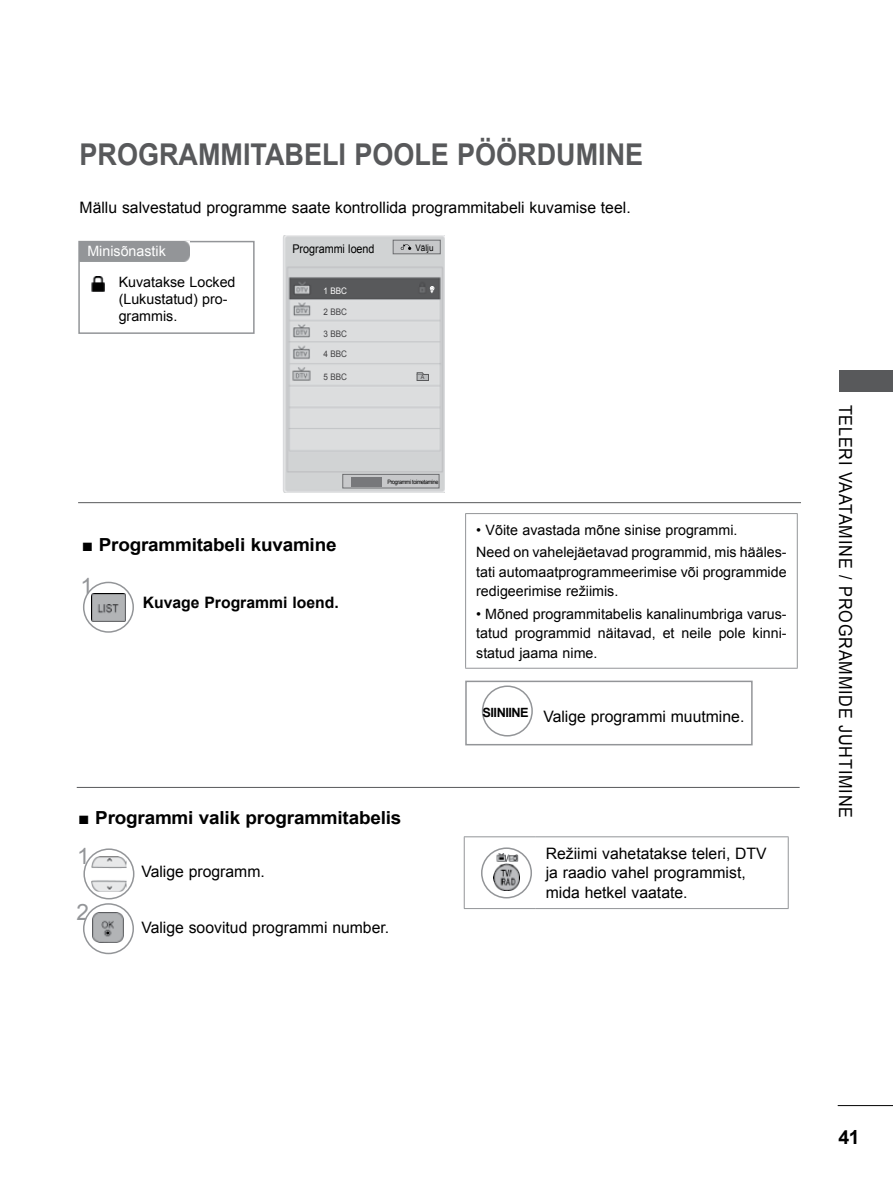
<style>
.page{position:relative;width:893px;height:1191px;background:#fff}
.page>*{position:absolute;margin:0;border:0;box-sizing:border-box;transform-origin:0 0}
.t1{font:700 30px "Arial";color:#58595b;scale:.9 1}
.t2{font:22.5px "Arial";color:#939598}
.t3{font:700 19.5px "Arial";color:#000}
.t4{font:700 18px "Arial";letter-spacing:-.01em;color:#000;scale:1.05 1}
.t5{font:18px "Arial";letter-spacing:.05em;color:#000;scale:.9 1}
.t6{font:15.75px/19.5px "Arial";color:#000}
.t7{font:700 15.75px "Arial";color:#000}
.t8{font:14.25px/19.5px "Arial";color:#000}
.t9{font:14.25px "Arial";color:#fff}
.t10{font:12px "Arial";color:#000;scale:.9 1}
.t11{font:9px/19.5px "Arial";color:#414042;scale:.9 1}
.t12{font:9px "Arial";color:#000;scale:.9 1}
.t13{font:9px "Arial";color:#fff;scale:.9 1}
.t14{font:6px "Arial";letter-spacing:-.06em;color:#000;scale:.9 1}
.t15{font:6px "Arial";color:#414042;scale:.9 1}
.t16{font:4.5px "Arial";color:#fff;scale:.9 1}
.s1{font-weight:400}
</style>
<div class="page">
<hr style="left:838px;top:1105px;width:55px;height:1px;background:#000">
<div style="left:839px;top:370px;width:54px;height:21px;background:#58595b"></div>
<div style="left:78px;top:241px;width:177px;height:93px;border:2px solid #939598"></div>
<div style="left:79px;top:242px;width:110px;height:19px;background:#939598"></div>
<img style="left:91px;top:276px;width:13px;height:16px">
<hr style="left:77px;top:787px;width:723px;height:1px;background:#58595b">
<hr style="left:78px;top:502px;width:723px;height:1px;background:#58595b">
<hr style="left:465px;top:513px;width:333px;height:1px;background:#939598">
<hr style="left:465px;top:514px;width:1px;height:154px;background:#939598">
<hr style="left:797px;top:514px;width:1px;height:154px;background:#939598">
<hr style="left:465px;top:668px;width:333px;height:1px;background:#939598">
<hr style="left:464px;top:836px;width:71px;height:1px;background:#939598">
<hr style="left:464px;top:837px;width:1px;height:71px;background:#939598">
<hr style="left:535px;top:836px;width:254px;height:1px;background:#939598">
<hr style="left:788px;top:837px;width:1px;height:71px;background:#939598">
<hr style="left:464px;top:908px;width:71px;height:1px;background:#939598">
<hr style="left:535px;top:908px;width:254px;height:1px;background:#939598">
<svg style="left:84px;top:582px;width:49px;height:50px"></svg>
<img style="left:91px;top:593px;width:34px;height:28px">
<div style="left:83px;top:581px;width:51px;height:52px;border:2px solid #939598;border-radius:50%"></div>
<svg style="left:84px;top:849px;width:50px;height:49px"></svg>
<img style="left:91px;top:856px;width:36px;height:35px">
<div style="left:83px;top:848px;width:51px;height:51px;border:2px solid #939598;border-radius:50%"></div>
<svg style="left:84px;top:904px;width:49px;height:49px"></svg>
<img style="left:93px;top:912px;width:30px;height:30px">
<div style="left:83px;top:903px;width:51px;height:51px;border:2px solid #939598;border-radius:50%"></div>
<div style="left:465px;top:680px;width:288px;height:65px;border:2px solid #939598"></div>
<div style="left:482px;top:685px;width:51px;height:51px;border:2px solid #939598;border-radius:50%"></div>
<img style="left:283px;top:235px;width:161px;height:257px">
<div style="left:393px;top:240px;width:47px;height:14px;background:#c7c8ca;border:1px solid #6d6e71"></div>
<svg style="left:401px;top:244px;width:10px;height:6px"></svg>
<svg style="left:430px;top:286px;width:4px;height:4px"></svg>
<img style="left:291px;top:366px;width:21px;height:16px">
<svg style="left:417px;top:374px;width:11px;height:6px"></svg>
<div style="left:343px;top:474px;width:96px;height:14px;background:#c7c8ca;border:1px solid #6d6e71"></div>
<div style="left:351px;top:477px;width:31px;height:9px;background:#77787b"></div>
<img style="left:493px;top:853px;width:27px;height:37px">
<div style="left:481px;top:847px;width:51px;height:51px;border:2px solid #939598;border-radius:50%"></div>
<h1 class="t1" style="left:80px;top:135px;width:628px">PROGRAMMITABELI POOLE PÖÖRDUMINE</h1>
<p class="t6" style="left:80px;top:198px;width:553px">Mällu salvestatud programme saate kontrollida programmitabeli kuvamise teel.</p>
<p class="t9" style="left:87px;top:242px;width:80px">Minisõnastik</p>
<p class="t8" style="left:119px;top:274px;width:118px;line-height:17.1px">Kuvatakse Locked (Lukustatud) pro&shy;grammis.</p>
<p class="t10" style="left:292px;top:241px;width:93px">Programmi loend</p>
<p class="t13" style="left:323px;top:285px;width:28px">1 BBC</p>
<p class="t11" style="left:323px;top:302px;width:28px">2 BBC</p>
<p class="t11" style="left:323px;top:324px;width:28px">3 BBC<br>4 BBC</p>
<p class="t12" style="left:416px;top:242px;width:22px">Välju</p>
<p class="t16" style="left:435px;top:290px;width:6px;rotate:90deg">►</p>
<p class="t11" style="left:323px;top:367px;width:28px">5 BBC</p>
<p class="t15" style="left:421px;top:373px;width:6px">A</p>
<p class="t4" style="left:82px;top:533px;width:244px"><span class="s1">■</span> Programmitabeli kuvamine</p>
<h2 class="t2" style="left:80px;top:571px;width:14px">1</h2>
<p class="t7" style="left:143px;top:592px;width:198px">Kuvage Programmi loend.</p>
<p class="t14" style="left:387px;top:478px;width:58px">Programmi toimetamine</p>
<p class="t4" style="left:78px;top:806px;width:309px"><span class="s1">■</span> Programmi valik programmitabelis</p>
<h2 class="t2" style="left:77px;top:841px;width:14px">1</h2>
<h2 class="t2" style="left:77px;top:897px;width:14px">2</h2>
<p class="t6" style="left:141px;top:861px;width:125px">Valige programm.</p>
<p class="t6" style="left:141px;top:917px;width:249px">Valige soovitud programmi number.</p>
<p class="t8" style="left:476px;top:518px;width:312px;line-height:22.5px">• Võite avastada mõne sinise programmi.<br>Need on vahelejäetavad programmid, mis hääles-</p>
<p class="t8" style="left:476px;top:562px;width:312px">tati automaatprogrammeerimise või programmide redigeerimise režiimis.</p>
<p class="t8" style="left:476px;top:604px;width:312px;text-align:justify">• Mõned programmitabelis kanalinumbriga varus&shy;tatud programmid näitavad, et neile pole kinni&shy;statud jaama nime.</p>
<p class="t6" style="left:483px;top:706px;width:263px"><sup>SIINIINE</sup> Valige programmi muutmine.</p>
<p class="t6" style="left:546px;top:843px;width:223px">Režiimi vahetatakse teleri, DTV ja raadio vahel programmist, mida hetkel vaatate.</p>
<p class="t5" style="left:857px;top:404px;width:461px;rotate:90deg">TELERI VAATAMINE / PROGRAMMIDE JUHTIMINE</p>
<h3 class="t3" style="left:838px;top:1124px;width:23px">41</h3>
</div>
